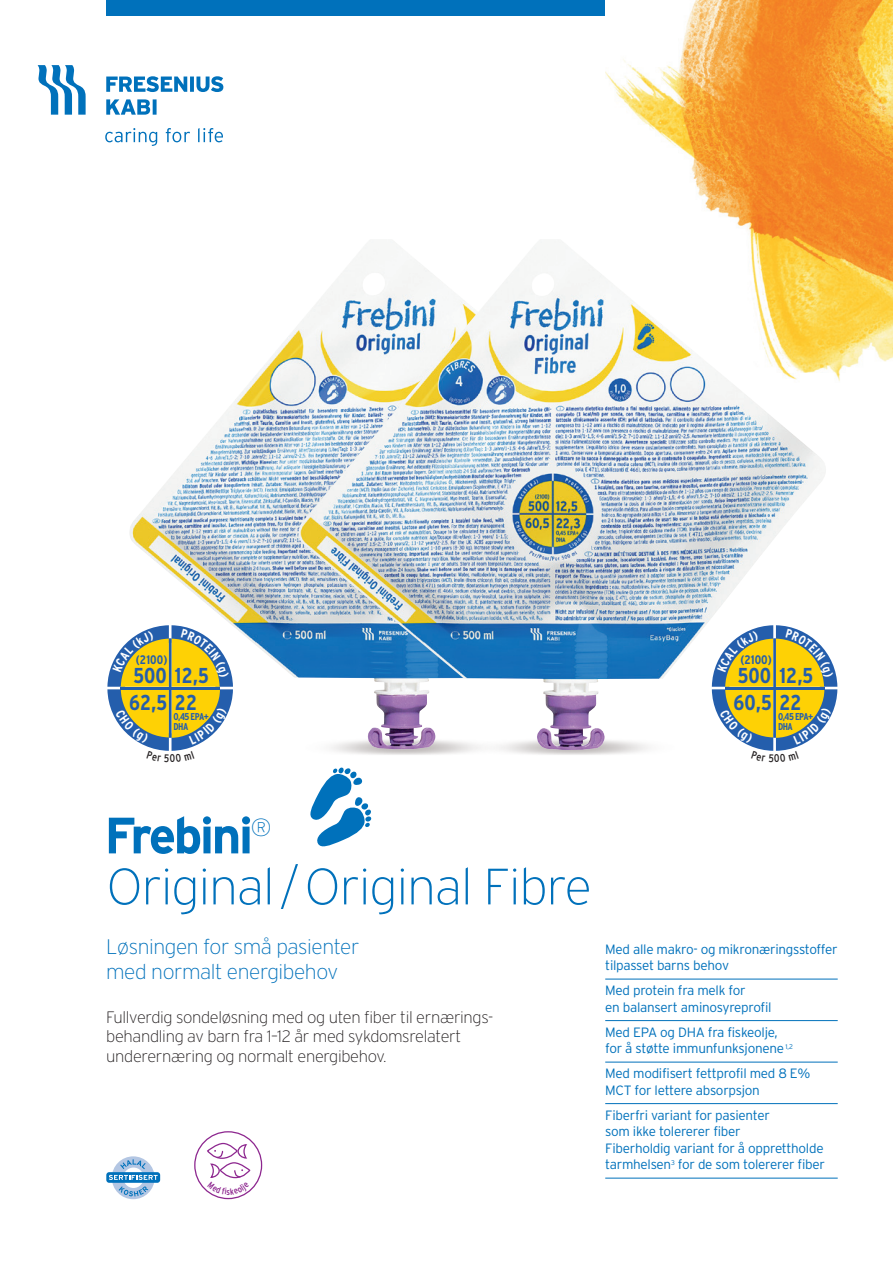
<style>
.page{position:relative;width:893px;height:1263px;background:#fff}
.page>*{position:absolute;margin:0;border:0;box-sizing:border-box;transform-origin:0 0}
.t1{font:200 51px/51px "Interstate";letter-spacing:-.02em;color:#0071bb}
.t2{font:700 condensed 21.6px/26.8px "Interstate";color:#245eac}
.t3{font:200 21px/25.5px "Interstate";letter-spacing:-.02em;color:#0071bb}
.t4{font:200 16.5px/19.5px "Interstate";letter-spacing:-.02em;color:#231f20}
.t5{font:300 13.5px/16.5px "Interstate";letter-spacing:-.02em;color:#0071bb}
.t6{font:700 condensed 12.3px "Interstate";color:#245eac}
.t7{font:700 condensed 9.9px/9.9px "Interstate";letter-spacing:-.06em;color:#245eac}
.t8{font:condensed 9.15px "Interstate";color:#8d278f}
.s1{font-weight:700}
</style>
<div class="page">
<hr style="left:605px;top:979px;width:233px;height:1px;background:#0071bb">
<hr style="left:605px;top:1020px;width:233px;height:1px;background:#0071bb">
<hr style="left:605px;top:1062px;width:233px;height:1px;background:#0071bb">
<hr style="left:605px;top:1103px;width:233px;height:1px;background:#0071bb">
<hr style="left:605px;top:1178px;width:233px;height:1px;background:#0071bb">
<img style="left:605px;top:0;width:288px;height:381px">
<svg style="left:38px;top:65px;width:48px;height:50px"></svg>
<svg style="left:106px;top:99px;width:51px;height:16px"></svg>
<svg style="left:106px;top:76px;width:117px;height:16px"></svg>
<svg style="left:105px;top:128px;width:118px;height:18px"></svg>
<div style="left:106px;top:0;width:499px;height:15px;background:#0071bb"></div>
<img style="left:130px;top:326px;width:168px;height:352px">
<img style="left:298px;top:239px;width:528px;height:511px">
<svg style="left:310px;top:767px;width:61px;height:80px"></svg>
<div style="left:106px;top:1172px;width:54px;height:11px;background:#0071bb;border-radius:3px"></div>
<svg style="left:109px;top:1156px;width:49px;height:43px"></svg>
<svg style="left:712px;top:625px;width:125px;height:126px"></svg>
<svg style="left:107px;top:625px;width:126px;height:126px"></svg>
<svg style="left:194px;top:1131px;width:68px;height:68px"></svg>
<p class="t6" style="left:136px;top:653px;width:33px">(2100)</p>
<h2 class="t2" style="left:129px;top:662px;width:81px">500 12,5<br>62,5 22</h2>
<p class="t7" style="left:174px;top:712px;width:37px">0,45 EPA+<br>DHA</p>
<p class="t6" style="left:740px;top:653px;width:33px">(2100)</p>
<h2 class="t2" style="left:733px;top:662px;width:81px">500 12,5<br>60,5 22</h2>
<p class="t7" style="left:778px;top:712px;width:37px">0,45 EPA+<br>DHA</p>
<h1 class="t1" style="left:104px;top:810px;width:489px"><span class="s1">Frebini</span><sup>®<br></sup>Original/Original Fibre</h1>
<h3 class="t3" style="left:106px;top:934px;width:255px">Løsningen for små pasienter med normalt energibehov</h3>
<p class="t4" style="left:106px;top:1007px;width:389px">Fullverdig sondeløsning med og uten fiber til ernærings&shy;behandling av barn fra 1–12 år med sykdomsrelatert underernæring og normalt energibehov.</p>
<p class="t8" style="left:227px;top:1186px;width:5px">s</p>
<p class="t5" style="left:605px;top:941px;width:234px">Med alle makro- og mikronæringsstoffer tilpasset barns behov</p>
<p class="t5" style="left:605px;top:982px;width:168px">Med protein fra melk for<br>en balansert aminosyreprofil</p>
<p class="t5" style="left:605px;top:1024px;width:189px">Med EPA og DHA fra fiskeolje, for å støtte immunfunksjonene <sup>1,2</sup></p>
<p class="t5" style="left:605px;top:1065px;width:207px">Med modifisert fettprofil med 8 E%<br>MCT for lettere absorpsjon</p>
<p class="t5" style="left:605px;top:1107px;width:221px">Fiberfri variant for pasienter<br>som ikke tolererer fiber<br>Fiberholdig variant for å opprettholde tarmhelsen<sup>3</sup> for de som tolererer fiber</p>
</div>
